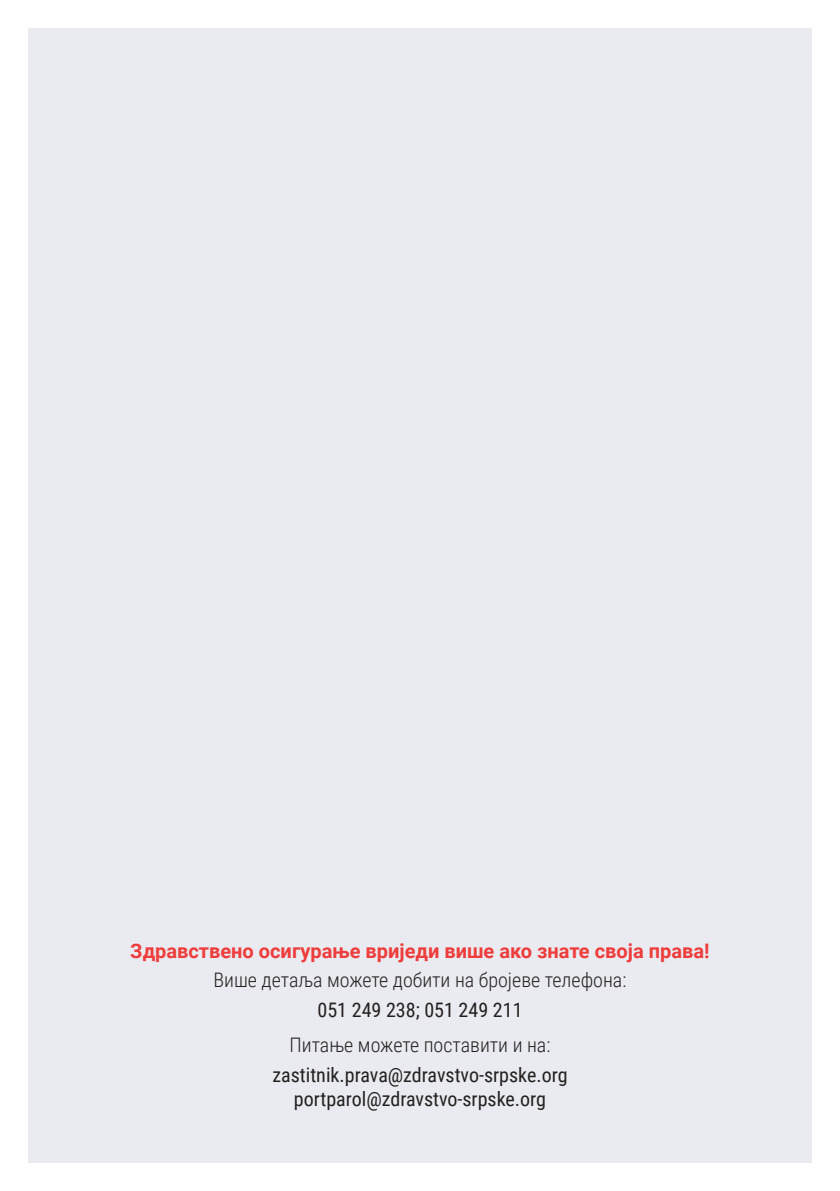
<style>
.page{position:relative;width:840px;height:1191px;background:#fff}
.page>*{position:absolute;margin:0;border:0;box-sizing:border-box;transform-origin:0 0}
.GLAVNI_TEXT_PAR{font:20px "Roboto Condensed";color:#231f20}
.GLAVNI_TEXT_PAR-2{font:300 20px "Roboto Condensed";color:#231f20}
.GLAVNI_TEXT_PAR-3{font:700 20px "Roboto";color:#ee3d3c}
</style>
<div class="page">
<div style="left:28px;top:28px;width:783px;height:1134px;background:#e9ebf0"></div>
<p class="GLAVNI_TEXT_PAR-3" style="left:130px;top:936px;width:580px">Здравствено осигурање вриједи више ако знате своја права!</p>
<p class="GLAVNI_TEXT_PAR-2" style="left:213px;top:966px;width:414px">Више детаља можете добити на бројеве телефона:</p>
<p class="GLAVNI_TEXT_PAR" style="left:317px;top:995px;width:206px">051 249 238; 051 249 211</p>
<p class="GLAVNI_TEXT_PAR-2" style="left:289px;top:1031px;width:262px">Питање можете поставити и на:</p>
<p class="GLAVNI_TEXT_PAR" style="left:272px;top:1060px;width:296px">zastitnik.prava@zdravstvo-srpske.org</p>
<p class="GLAVNI_TEXT_PAR" style="left:294px;top:1084px;width:253px">portparol@zdravstvo-srpske.org</p>
</div>
